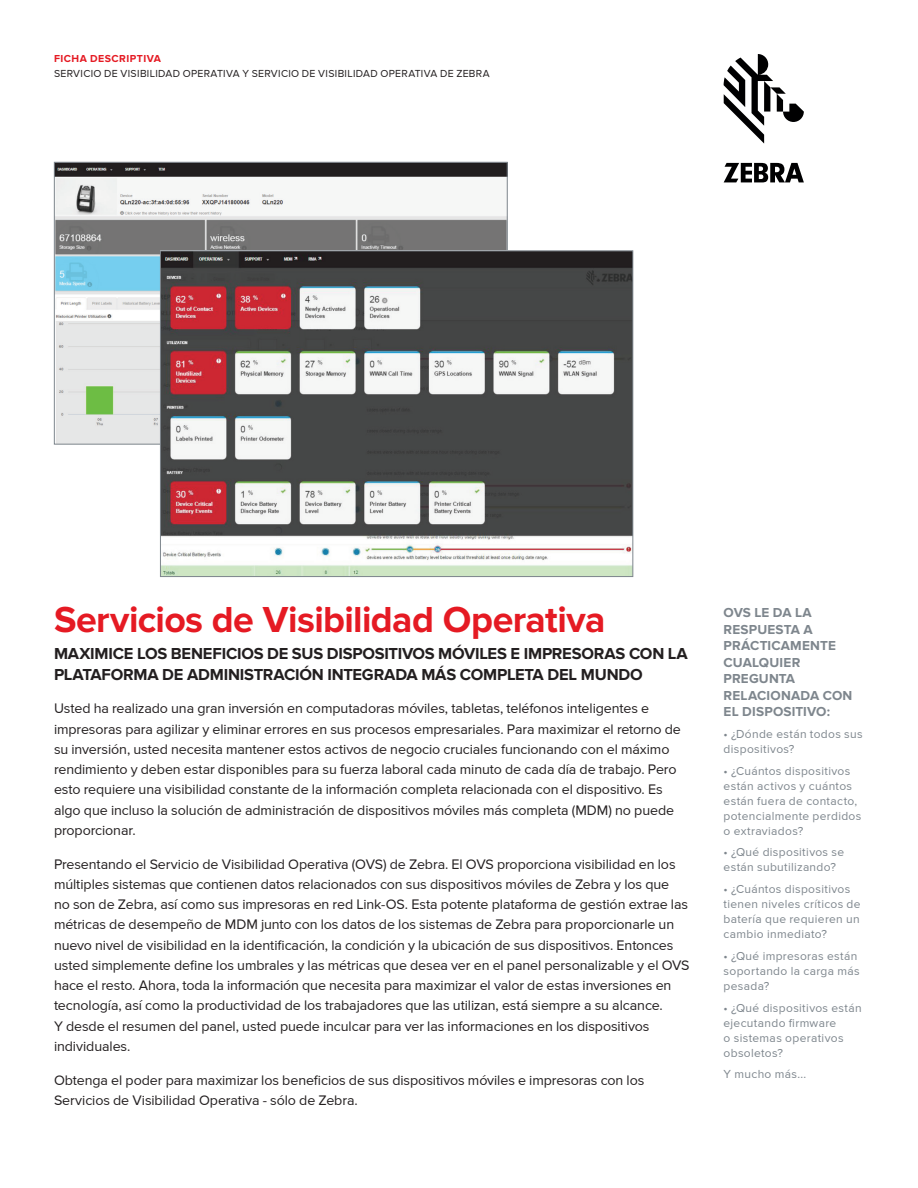
<style>
.page{position:relative;width:918px;height:1188px;background:#fff}
.page>*{position:absolute;margin:0;border:0;box-sizing:border-box;transform-origin:0 0}
.Cover_Headline{font:700 37.5px "Proxima Nova";letter-spacing:-.015em;color:#e51a23}
.Cover_Subhead{font:700 16.5px/20.2px "Proxima Nova";letter-spacing:-.015em;color:#231f20}
.Body_Copy{font:14.25px/20.2px "Proxima Nova";letter-spacing:-.005em;color:#231f20}
.Headline_2{font:700 13.5px/16.5px "Proxima Nova";letter-spacing:.015em;color:#7e868d}
.Body_copy{font:12px/15px "Proxima Nova";letter-spacing:.03em;color:#7e868d}
.t1{font:10.5px/14.2px "Proxima Nova";letter-spacing:.03em;color:#231f20}
.s1{font-weight:700;color:#e51a23}
</style>
<div class="page">
<svg style="left:724px;top:54px;width:80px;height:90px"></svg>
<svg style="left:724px;top:163px;width:80px;height:19px"></svg>
<img style="left:56px;top:164px;width:450px;height:278px">
<img style="left:162px;top:252px;width:469px;height:323px">
<div style="left:160px;top:250px;width:473px;height:327px;border:1px solid #7e868d"></div>
<p class="t1" style="left:54px;top:52px;width:437px"><span class="s1">FICHA DESCRIPTIVA<br></span>SERVICIO DE VISIBILIDAD OPERATIVA Y SERVICIO DE VISIBILIDAD OPERATIVA DE ZEBRA</p>
<p class="Cover_Headline" style="left:54px;top:598px;width:553px">Servicios de Visibilidad Operativa</p>
<p class="Cover_Subhead" style="left:54px;top:644px;width:635px">MAXIMICE LOS BENEFICIOS DE SUS DISPOSITIVOS MÓVILES E IMPRESORAS CON LA<br>PLATAFORMA DE ADMINISTRACIÓN INTEGRADA MÁS COMPLETA DEL MUNDO</p>
<p class="Body_Copy" style="left:54px;top:699px;width:629px">Usted ha realizado una gran inversión en computadoras móviles, tabletas, teléfonos inteligentes e impresoras para agilizar y eliminar errores en sus procesos empresariales. Para maximizar el retorno de su inversión, usted necesita mantener estos activos de negocio cruciales funcionando con el máximo rendimiento y deben estar disponibles para su fuerza laboral cada minuto de cada día de trabajo. Pero esto requiere una visibilidad constante de la información completa relacionada con el dispositivo. Es algo que incluso la solución de administración de dispositivos móviles más completa (MDM) no puede proporcionar.</p>
<p class="Body_Copy" style="left:54px;top:854px;width:637px">Presentando el Servicio de Visibilidad Operativa (OVS) de Zebra. El OVS proporciona visibilidad en los múltiples sistemas que contienen datos relacionados con sus dispositivos móviles de Zebra y los que<br>no son de Zebra, así como sus impresoras en red Link-OS. Esta potente plataforma de gestión extrae las métricas de desempeño de MDM junto con los datos de los sistemas de Zebra para proporcionarle un nuevo nivel de visibilidad en la identificación, la condición y la ubicación de sus dispositivos. Entonces usted simplemente define los umbrales y las métricas que desea ver en el panel personalizable y el OVS hace el resto. Ahora, toda la información que necesita para maximizar el valor de estas inversiones en tecnología, así como la productividad de los trabajadores que las utilizan, está siempre a su alcance.<br>Y desde el resumen del panel, usted puede inculcar para ver las informaciones en los dispositivos individuales.</p>
<p class="Body_Copy" style="left:54px;top:1070px;width:592px">Obtenga el poder para maximizar los beneficios de sus dispositivos móviles e impresoras con los<br>Servicios de Visibilidad Operativa - sólo de Zebra.</p>
<p class="Headline_2" style="left:724px;top:605px;width:130px">OVS LE DA LA<br>RESPUESTA A<br>PRÁCTICAMENTE<br>CUALQUIER<br>PREGUNTA<br>RELACIONADA CON<br>EL DISPOSITIVO:</p>
<p class="Body_copy" style="left:724px;top:727px;width:141px">• ¿Dónde están todos sus dispositivos?</p>
<p class="Body_copy" style="left:724px;top:764px;width:139px">• ¿Cuántos dispositivos están activos y cuántos están fuera de contacto, potencialmente perdidos o extraviados?</p>
<p class="Body_copy" style="left:724px;top:845px;width:122px">• ¿Qué dispositivos se están subutilizando?</p>
<p class="Body_copy" style="left:724px;top:882px;width:139px">• ¿Cuántos dispositivos tienen niveles críticos de batería que requieren un cambio inmediato?</p>
<p class="Body_copy" style="left:724px;top:949px;width:138px">• ¿Qué impresoras están soportando la carga más pesada?</p>
<p class="Body_copy" style="left:724px;top:1001px;width:140px">• ¿Qué dispositivos están ejecutando firmware<br>o sistemas operativos obsoletos?</p>
<p class="Body_copy" style="left:724px;top:1067px;width:84px">Y mucho más...</p>
</div>
